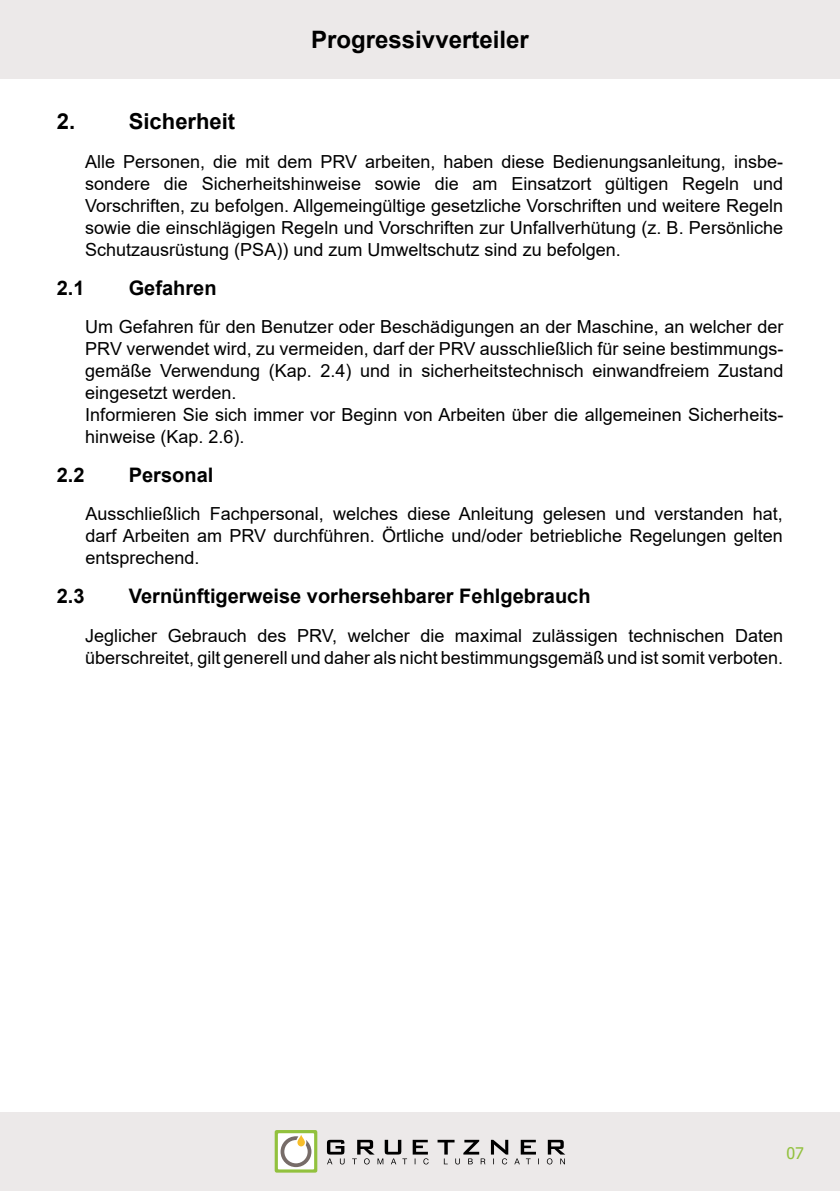
<style>
.page{position:relative;width:840px;height:1191px;background:#fff}
.page>*{position:absolute;margin:0;border:0;box-sizing:border-box;transform-origin:0 0}
.t1{font:700 24px "Arial";color:#000}
.t2{font:700 22px "Arial";color:#000}
.t3{font:700 20px "Arial";color:#000}
.t4{font:18px/22px "Arial";color:#000;text-align:justify}
.t5{font:16px "Tahoma";color:#92c13e}
</style>
<div class="page">
<div style="left:0;top:1112px;width:839px;height:79px;background:#ece9e9"></div>
<div style="left:0;top:0;width:839px;height:78px;background:#ece9e9"></div>
<svg style="left:327px;top:1139px;width:238px;height:25px"></svg>
<svg style="left:274px;top:1130px;width:43px;height:42px"></svg>
<h1 class="t1" style="left:311px;top:23px;width:219px">Progressivverteiler</h1>
<p class="t2" style="left:57px;top:106px;width:20px">2.</p>
<p class="t2" style="left:129px;top:106px;width:108px">Sicherheit</p>
<p class="t4" style="left:85px;top:151px;width:699px">Alle Personen, die mit dem PRV arbeiten, haben diese Bedienungsanleitung, insbe&shy;sondere die Sicherheitshinweise sowie die am Einsatzort gültigen Regeln und Vorschriften, zu befolgen. Allgemeingültige gesetzliche Vorschriften und weitere Regeln sowie die einschlägigen Regeln und Vorschriften zur Unfallverhütung (z. B. Persönliche Schutzausrüstung (PSA)) und zum Umweltschutz sind zu befolgen.</p>
<p class="t3" style="left:57px;top:273px;width:29px">2.1</p>
<p class="t3" style="left:129px;top:273px;width:89px">Gefahren</p>
<p class="t4" style="left:85px;top:316px;width:699px;text-align:left">Um Gefahren für den Benutzer oder Beschädigungen an der Maschine, an welcher der PRV verwendet wird, zu vermeiden, darf der PRV ausschließlich für seine bestimmungs&shy;gemäße Verwendung (Kap. 2.4) und in sicherheitstechnisch einwandfreiem Zustand eingesetzt werden.<br>Informieren Sie sich immer vor Beginn von Arbeiten über die allgemeinen Sicherheits&shy;hinweise (Kap. 2.6).</p>
<p class="t3" style="left:57px;top:461px;width:29px">2.2</p>
<p class="t3" style="left:129px;top:461px;width:86px">Personal</p>
<p class="t4" style="left:85px;top:503px;width:698px">Ausschließlich Fachpersonal, welches diese Anleitung gelesen und verstanden hat, darf Arbeiten am PRV durchführen. Örtliche und/oder betriebliche Regelungen gelten entsprechend.</p>
<p class="t3" style="left:57px;top:582px;width:29px">2.3</p>
<p class="t3" style="left:129px;top:582px;width:463px">Vernünftigerweise vorhersehbarer Fehlgebrauch</p>
<p class="t4" style="left:85px;top:624px;width:699px">Jeglicher Gebrauch des PRV, welcher die maximal zulässigen technischen Daten überschreitet, gilt generell und daher als nicht bestimmungsgemäß und ist somit verboten.</p>
<p class="t5" style="left:786px;top:1142px;width:19px">07</p>
</div>
